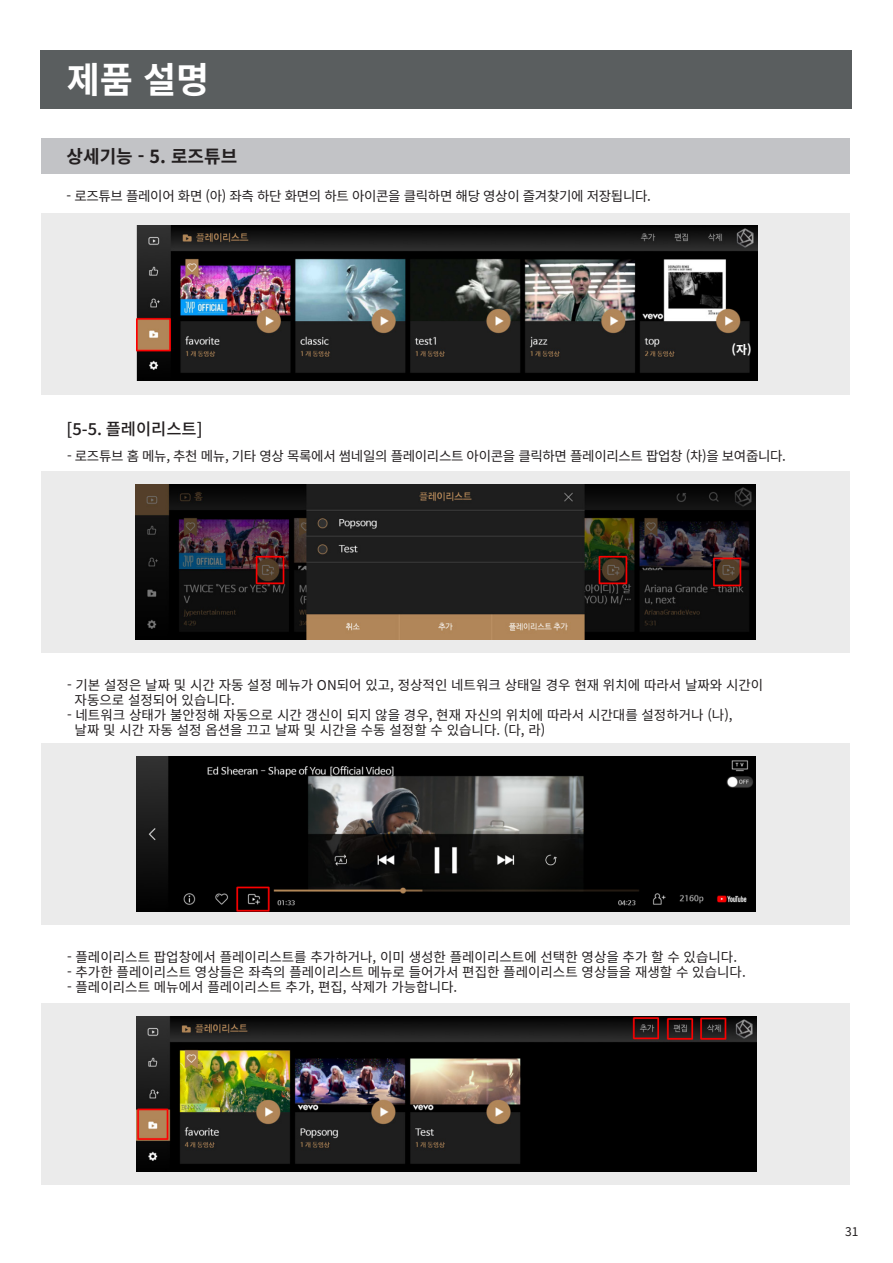
<style>
.page{position:relative;width:893px;height:1263px;background:#fff}
.page>*{position:absolute;margin:0;border:0;box-sizing:border-box;transform-origin:0 0}
.t1{font:700 36px "Noto Sans CJ Kkr";color:#fff}
.t2{font:700 18px "Noto Sans CJ Kkr";color:#231f20}
.t3{font:500 16.5px "Noto Sans CJ Kkr";color:#231f20}
.t4{font:13.5px/15px "Noto Sans CJ Kkr";color:#231f20}
.t5{font:13.5px "Noto Sans CJ Kkr";letter-spacing:-.025em;color:#231f20}
.t6{font:700 12px "Noto Sans CJ Kkr";color:#fff}
.t7{font:12px "Noto Sans CJ Kkr";color:#231f20}
</style>
<div class="page">
<div style="left:41px;top:51px;width:811px;height:58px;background:#5a5e5f"></div>
<div style="left:41px;top:139px;width:808px;height:35px;background:#c2c3c6"></div>
<div style="left:41px;top:214px;width:808px;height:181px;background:#ebebeb"></div>
<img style="left:137px;top:226px;width:620px;height:155px">
<div style="left:41px;top:472px;width:808px;height:181px;background:#ebebeb"></div>
<img style="left:136px;top:485px;width:619px;height:155px">
<div style="left:41px;top:743px;width:808px;height:181px;background:#ebebeb"></div>
<img style="left:136px;top:756px;width:620px;height:155px">
<div style="left:41px;top:1003px;width:808px;height:181px;background:#ebebeb"></div>
<img style="left:136px;top:1016px;width:620px;height:155px">
<h1 class="t1" style="left:67px;top:60px;width:144px">제품 설명</h1>
<h2 class="t2" style="left:67px;top:146px;width:172px">상세기능 - 5. 로즈튜브</h2>
<p class="t5" style="left:67px;top:189px;width:586px">- 로즈튜브 플레이어 화면 (아) 좌측 하단 화면의 하트 아이콘을 클릭하면 해당 영상이 즐겨찾기에 저장됩니다.</p>
<p class="t3" style="left:67px;top:419px;width:138px">[5-5. 플레이리스트]</p>
<p class="t6" style="left:731px;top:343px;width:22px">(자)</p>
<p class="t5" style="left:67px;top:449px;width:720px">- 로즈튜브 홈 메뉴, 추천 메뉴, 기타 영상 목록에서 썸네일의 플레이리스트 아이콘을 클릭하면 플레이리스트 팝업창 (차)을 보여줍니다.</p>
<p class="t4" style="left:75px;top:678px;width:690px;text-indent:-8px">- 기본 설정은 날짜 및 시간 자동 설정 메뉴가 ON되어 있고, 정상적인 네트워크 상태일 경우 현재 위치에 따라서 날짜와 시간이 자동으로 설정되어 있습니다.</p>
<p class="t4" style="left:75px;top:708px;width:660px;text-indent:-8px">- 네트워크 상태가 불안정해 자동으로 시간 갱신이 되지 않을 경우, 현재 자신의 위치에 따라서 시간대를 설정하거나 (나), 날짜 및 시간 자동 설정 옵션을 끄고 날짜 및 시간을 수동 설정할 수 있습니다. (다, 라)</p>
<p class="t4" style="left:67px;top:949px;width:671px">- 플레이리스트 팝업창에서 플레이리스트를 추가하거나, 이미 생성한 플레이리스트에 선택한 영상을 추가 할 수 있습니다.</p>
<p class="t4" style="left:67px;top:964px;width:680px">- 추가한 플레이리스트 영상들은 좌측의 플레이리스트 메뉴로 들어가서 편집한 플레이리스트 영상들을 재생할 수 있습니다.</p>
<p class="t4" style="left:67px;top:979px;width:392px">- 플레이리스트 메뉴에서 플레이리스트 추가, 편집, 삭제가 가능합니다.</p>
<p class="t7" style="left:845px;top:1225px;width:15px">31</p>
</div>
